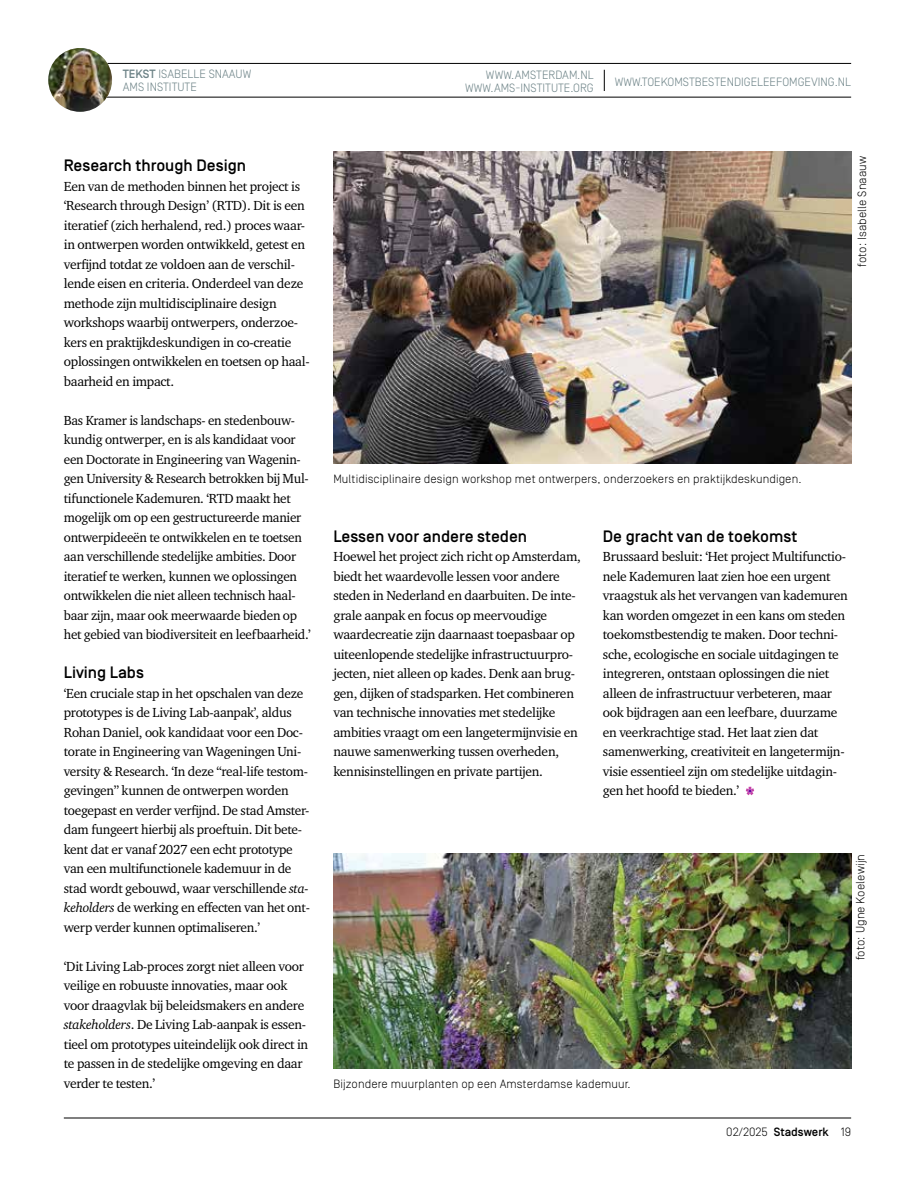
<style>
.page{position:relative;width:915px;height:1191px;background:#fff}
.page>*{position:absolute;margin:0;border:0;box-sizing:border-box;transform-origin:0 0}
.t1{font:500 16.5px "Simplon BP";color:#000}
.t2{font:13.5px/19.5px "Charter ITC Std";letter-spacing:-.02em;color:#000}
.t3{font:300 12px "Simplon BP";letter-spacing:.01em;color:#000}
.t4{font:300 12px/12.8px "Simplon BP";color:#6d8387}
.s1{font-weight:500}
.s2{font-style:italic}
</style>
<div class="page">
<hr style="left:64px;top:97px;width:786px;height:1px;background:#000">
<hr style="left:64px;top:63px;width:786px;height:1px;background:#000">
<hr style="left:64px;top:1117px;width:786px;height:1px;background:#000">
<svg style="left:745px;top:786px;width:9px;height:9px"></svg>
<img style="left:48px;top:48px;width:64px;height:64px;border-radius:32px">
<svg style="left:603px;top:70px;width:1px;height:21px"></svg>
<img style="left:333px;top:151px;width:517px;height:312px">
<img style="left:333px;top:853px;width:517px;height:215px">
<p class="t4" style="left:123px;top:68px;width:130px"><span class="s1">TEKST</span> ISABELLE SNAAUW<br>AMS INSTITUTE</p>
<p class="t4" style="left:614px;top:75px;width:238px">WWW.TOEKOMSTBESTENDIGELEEFOMGEVING.NL</p>
<p class="t4" style="left:465px;top:68px;width:130px;text-align:right">WWW.AMSTERDAM.NL<br>WWW.AMS-INSTITUTE.ORG</p>
<p class="t1" style="left:64px;top:156px;width:184px">Research through Design</p>
<p class="t2" style="left:64px;top:176px;width:247px">Een van de methoden binnen het project is ‘Research through Design’ (RTD). Dit is een iteratief (zich herhalend, red.) proces waar&shy;in ontwerpen worden ontwikkeld, getest en verfijnd totdat ze voldoen aan de verschil&shy;lende eisen en criteria. Onderdeel van deze methode zijn multidisciplinaire design workshops waarbij ontwerpers, onderzoe&shy;kers en praktijkdeskundigen in co-creatie oplossingen ontwikkelen en toetsen op haal&shy;baarheid en impact.</p>
<p class="t2" style="left:64px;top:410px;width:248px">Bas Kramer is landschaps- en stedenbouw&shy;kundig ontwerper, en is als kandidaat voor een Doctorate in Engineering van Wagenin&shy;gen University &amp; Research betrokken bij Mul&shy;tifunctionele Kademuren. ‘RTD maakt het mogelijk om op een gestructureerde manier ontwerpideeën te ontwikkelen en te toetsen aan verschillende stedelijke ambities. Door iteratief te werken, kunnen we oplossingen ontwikkelen die niet alleen technisch haal&shy;baar zijn, maar ook meerwaarde bieden op het gebied van biodiversiteit en leefbaarheid.’</p>
<p class="t1" style="left:64px;top:663px;width:82px">Living Labs</p>
<p class="t2" style="left:64px;top:683px;width:247px">‘Een cruciale stap in het opschalen van deze prototypes is de Living Lab-aanpak’, aldus Rohan Daniel, ook kandidaat voor een Doc&shy;torate in Engineering van Wageningen Uni&shy;versity &amp; Research. ‘In deze ‘‘real-life testom&shy;gevingen’’ kunnen de ontwerpen worden toegepast en verder verfijnd. De stad Amster&shy;dam fungeert hierbij als proeftuin. Dit bete&shy;kent dat er vanaf 2027 een echt prototype van een multifunctionele kademuur in de stad wordt gebouwd, waar verschillende <span class="s2">sta&shy;keholders</span> de werking en effecten van het ont&shy;werp verder kunnen optimaliseren.’</p>
<p class="t2" style="left:64px;top:956px;width:246px">‘Dit Living Lab-proces zorgt niet alleen voor veilige en robuuste innovaties, maar ook voor draagvlak bij beleidsmakers en andere <span class="s2">stakeholders</span>. De Living Lab-aanpak is essen&shy;tieel om prototypes uiteindelijk ook direct in te passen in de stedelijke omgeving en daar verder te testen.’</p>
<p class="t3" style="left:854px;top:267px;width:113px;rotate:-90deg">foto: Isabelle Snaauw</p>
<p class="t3" style="left:333px;top:472px;width:469px">Multidisciplinaire design workshop met ontwerpers, onderzoekers en praktijkdeskundigen.</p>
<p class="t1" style="left:333px;top:526px;width:195px">Lessen voor andere steden</p>
<p class="t2" style="left:333px;top:546px;width:249px">Hoewel het project zich richt op Amsterdam, biedt het waardevolle lessen voor andere steden in Nederland en daarbuiten. De inte&shy;grale aanpak en focus op meervoudige waardecreatie zijn daarnaast toepasbaar op uiteenlopende stedelijke infrastructuurpro&shy;jecten, niet alleen op kades. Denk aan brug&shy;gen, dijken of stadsparken. Het combineren van technische innovaties met stedelijke ambities vraagt om een langetermijnvisie en nauwe samenwerking tussen overheden, kennisinstellingen en private partijen.</p>
<p class="t1" style="left:602px;top:526px;width:196px">De gracht van de toekomst</p>
<p class="t2" style="left:602px;top:546px;width:246px">Brussaard besluit: ‘Het project Multifunctio&shy;nele Kademuren laat zien hoe een urgent vraagstuk als het vervangen van kademuren kan worden omgezet in een kans om steden toekomstbestendig te maken. Door techni&shy;sche, ecologische en sociale uitdagingen te integreren, ontstaan oplossingen die niet alleen de infrastructuur verbeteren, maar ook bijdragen aan een leefbare, duurzame en veerkrachtige stad. Het laat zien dat samenwerking, creativiteit en langetermijn&shy;visie essentieel zijn om stedelijke uitdagin&shy;gen het hoofd te bieden.’</p>
<p class="t3" style="left:853px;top:960px;width:108px;rotate:-90deg">foto: Ugne Koelewijn</p>
<p class="t3" style="left:333px;top:1076px;width:299px">Bijzondere muurplanten op een Amsterdamse kademuur.</p>
<p class="t3" style="left:726px;top:1125px;width:126px">02/2025 <span class="s1">Stadswerk</span> 19</p>
</div>
